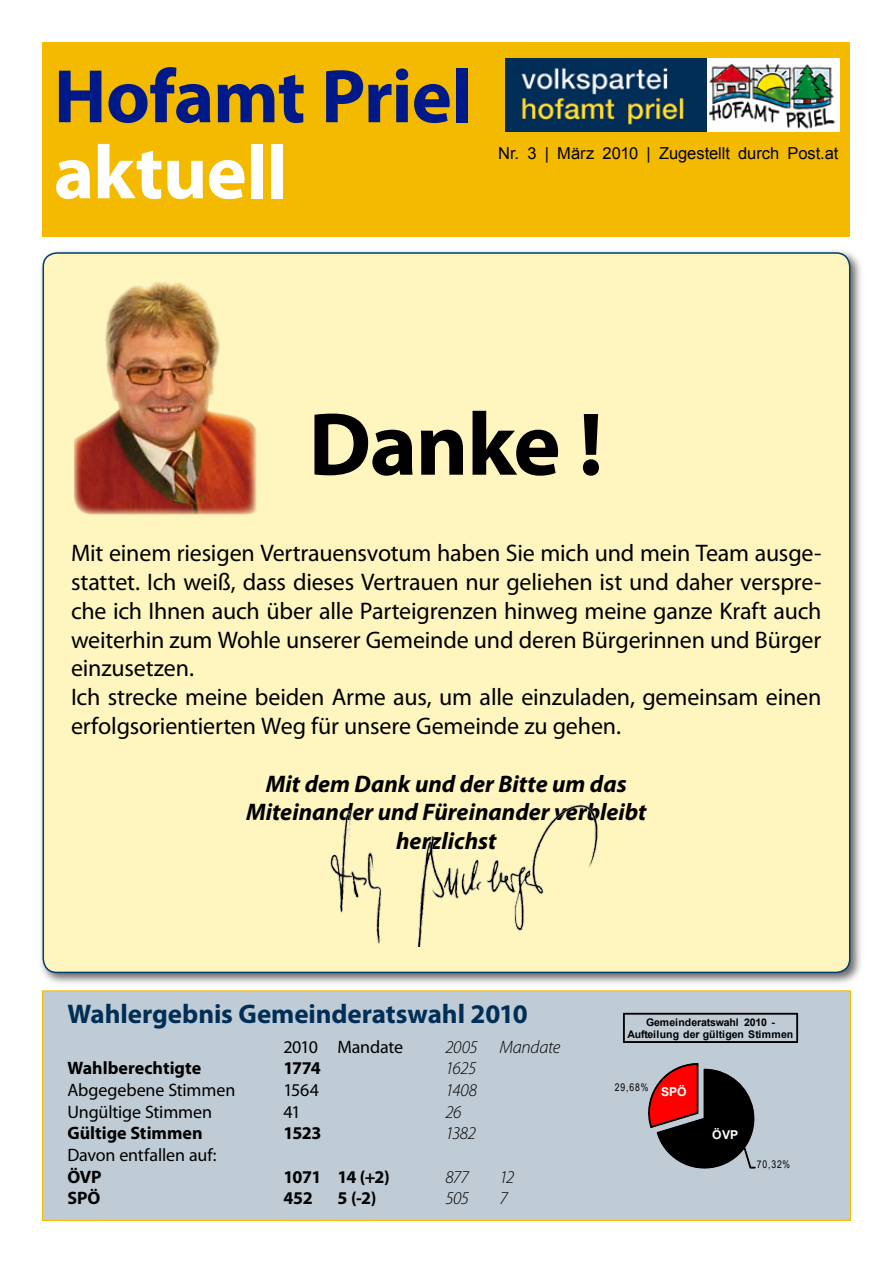
<style>
.page{position:relative;width:893px;height:1263px;background:#fff}
.page>*{position:absolute;margin:0;border:0;box-sizing:border-box;transform-origin:0 0}
.t1{font:700 90px "Myriad Pro";letter-spacing:-.015em;color:#000}
.t2{font:700 76.5px "Myriad Pro";letter-spacing:-.015em;color:#001988}
.t3{font:700 76.5px "Myriad Pro";letter-spacing:-.01em;color:#fff}
.t4{font:700 27px "Myriad Pro";letter-spacing:-.005em;color:#002e56}
.t5{font:24px/28.8px "Myriad Pro";letter-spacing:-.005em;color:#000}
.t6{font:italic 700 24px/28.8px "Myriad Pro";color:#000;text-align:center}
.t7{font:18px "Myriad Pro";letter-spacing:-.01em;color:#000}
.t8{font:700 18px "Myriad Pro";color:#000}
.t9{font:italic 300 18px "Myriad Pro";letter-spacing:-.025em;color:#000}
.t10{font:16.5px "Arial";letter-spacing:-.005em;color:#000}
.t11{font:700 12.15px "Arial";color:#fff}
.t12{font:700 10.5px/12.1px "Arial";letter-spacing:-.005em;color:#000;text-align:center}
.t13{font:10.5px "Arial Narrow";letter-spacing:.08em;color:#000}
</style>
<div class="page">
<div style="left:43px;top:43px;width:807px;height:194px;background:#f3ba00"></div>
<img style="left:505px;top:58px;width:203px;height:73px">
<img style="left:708px;top:58px;width:132px;height:73px">
<div style="left:37px;top:247px;width:827px;height:739px;background:#000;opacity:.6"></div>
<div style="left:43px;top:253px;width:807px;height:719px;background:#fff5bf;border-radius:14px"></div>
<div style="left:43px;top:991px;width:807px;height:229px;background:#bfcbd5"></div>
<img style="left:330px;top:804px;width:269px;height:143px">
<svg style="left:648px;top:1063px;width:108px;height:106px"></svg>
<svg style="left:623px;top:1013px;width:175px;height:29px"></svg>
<img style="left:74px;top:282px;width:182px;height:232px">
<h2 class="t2" style="left:54px;top:47px;width:420px">Hofamt Priel</h2>
<h2 class="t3" style="left:54px;top:123px;width:235px">aktuell</h2>
<p class="t10" style="left:498px;top:142px;width:342px">Nr. 3 | März 2010 | Zugestellt durch Post.at</p>
<h1 class="t1" style="left:309px;top:386px;width:296px">Danke !</h1>
<p class="t5" style="left:71px;top:538px;width:752px">Mit einem riesigen Vertrauensvotum haben Sie mich und mein Team ausge&shy;stattet. Ich weiß, dass dieses Vertrauen nur geliehen ist und daher verspre&shy;che ich Ihnen auch über alle Parteigrenzen hinweg meine ganze Kraft auch weiterhin zum Wohle unserer Gemeinde und deren Bürgerinnen und Bürger einzusetzen.<br>Ich strecke meine beiden Arme aus, um alle einzuladen, gemeinsam einen erfolgsorientierten Weg für unsere Gemeinde zu gehen.</p>
<p class="t6" style="left:246px;top:768px;width:402px">Mit dem Dank und der Bitte um das<br>Miteinander und Füreinander verbleibt herzlichst</p>
<p class="t4" style="left:67px;top:996px;width:462px">Wahlergebnis Gemeinderatswahl 2010</p>
<p class="t7" style="left:283px;top:1036px;width:121px">2010 Mandate</p>
<p class="t9" style="left:445px;top:1036px;width:117px">2005 Mandate</p>
<p class="t8" style="left:67px;top:1057px;width:135px">Wahlberechtigte</p>
<p class="t8" style="left:283px;top:1057px;width:39px">1774</p>
<p class="t9" style="left:445px;top:1058px;width:33px">1625</p>
<p class="t7" style="left:67px;top:1079px;width:169px">Abgegebene Stimmen</p>
<p class="t7" style="left:283px;top:1079px;width:37px">1564</p>
<p class="t9" style="left:445px;top:1079px;width:33px">1408</p>
<p class="t7" style="left:67px;top:1100px;width:146px">Ungültige Stimmen</p>
<p class="t7" style="left:283px;top:1100px;width:19px">41</p>
<p class="t9" style="left:445px;top:1101px;width:18px">26</p>
<p class="t8" style="left:67px;top:1121px;width:137px">Gültige Stimmen</p>
<p class="t8" style="left:283px;top:1121px;width:40px">1523</p>
<p class="t9" style="left:445px;top:1122px;width:32px">1382</p>
<p class="t7" style="left:67px;top:1144px;width:151px">Davon entfallen auf:</p>
<p class="t8" style="left:67px;top:1165px;width:36px">ÖVP</p>
<p class="t8" style="left:283px;top:1165px;width:108px">1071 14 (+2)</p>
<p class="t9" style="left:445px;top:1166px;width:25px">877</p>
<p class="t9" style="left:499px;top:1166px;width:17px">12</p>
<p class="t8" style="left:67px;top:1186px;width:35px">SPÖ</p>
<p class="t8" style="left:283px;top:1186px;width:31px">452</p>
<p class="t8" style="left:337px;top:1186px;width:40px">5 (-2)</p>
<p class="t9" style="left:445px;top:1187px;width:25px">505</p>
<p class="t9" style="left:499px;top:1187px;width:10px">7</p>
<p class="t12" style="left:627px;top:1016px;width:167px">Gemeinderatswahl 2010 -<br>Aufteilung der gültigen Stimmen</p>
<p class="t13" style="left:615px;top:1080px;width:35px">29,68%</p>
<p class="t11" style="left:661px;top:1083px;width:27px">SPÖ</p>
<p class="t11" style="left:712px;top:1127px;width:27px">ÖVP</p>
<p class="t13" style="left:757px;top:1157px;width:35px">70,32%</p>
</div>
